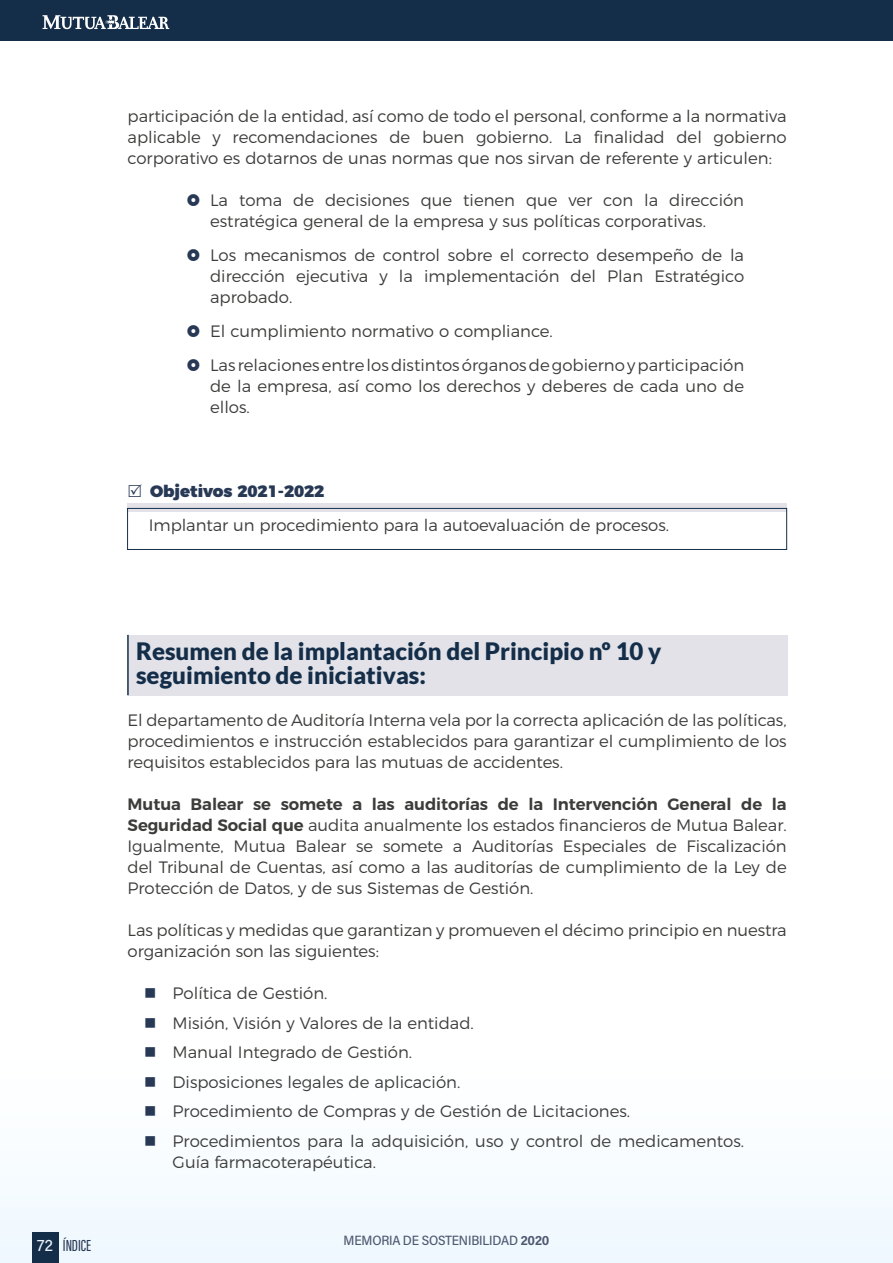
<style>
.page{position:relative;width:893px;height:1263px;background:#fff}
.page>*{position:absolute;margin:0;border:0;box-sizing:border-box;transform-origin:0 0}
.Subapartados_B2{font:900 24px/24px "Lato";color:#142e49}
.Texto_base{font:300 16.5px/21px "Montserrat";color:#3c3c3b;text-align:justify}
.t1{font:900 16.5px "Montserrat";letter-spacing:-.005em;color:#283955}
.t2{font:16.5px "Acumin Variable Concept";letter-spacing:-.005em;color:#283955}
.t3{font:13.5px "Acumin Variable Concept";letter-spacing:-.015em;color:#4f5771}
.s1{color:#edf1f9}
.s2{font-weight:600}
</style>
<div class="page">
<div style="left:0;top:0;width:893px;height:41px;background:#142e49"></div>
<svg style="left:43px;top:15px;width:126px;height:14px"></svg>
<div style="left:32px;top:1232px;width:26px;height:31px;background:#142e49"></div>
<div style="left:128px;top:635px;width:659px;height:60px;background:#e2e2e8"></div>
<hr style="left:127px;top:635px;width:2px;height:60px;background:#142e49">
<svg style="left:128px;top:503px;width:659px;height:9px;background:#dfdfe5"></svg>
<div style="left:127px;top:508px;width:660px;height:42px;border:1px solid #142e49"></div>
<p class="Texto_base" style="left:128px;top:105px;width:661px">participación de la entidad, así como de todo el personal, conforme a la normativa aplicable y recomendaciones de buen gobierno. La finalidad del gobierno corporativo es dotarnos de unas normas que nos sirvan de referente y articulen:</p>
<p class="Texto_base" style="left:210px;top:189px;width:536px">La toma de decisiones que tienen que ver con la dirección estratégica general de la empresa y sus políticas corporativas.</p>
<p class="Texto_base" style="left:210px;top:243px;width:536px">Los mecanismos de control sobre el correcto desempeño de la dirección ejecutiva y la implementación del Plan Estratégico aprobado.</p>
<p class="Texto_base" style="left:210px;top:319px;width:344px">El cumplimiento normativo o compliance.</p>
<p class="Texto_base" style="left:210px;top:353px;width:536px">Las relaciones entre los distintos órganos de gobierno y participación de la empresa, así como los derechos y deberes de cada uno de ellos.</p>
<p class="t1" style="left:150px;top:477px;width:176px">Objetivos 2021-2022</p>
<p class="Texto_base" style="left:149px;top:513px;width:522px">Implantar un procedimiento para la autoevaluación de procesos.</p>
<p class="t2" style="left:37px;top:1234px;width:55px"><span class="s1">72</span> ÍNDICE</p>
<p class="Subapartados_B2" style="left:136px;top:639px;width:527px">Resumen de la implantación del Principio nº 10 y seguimiento de iniciativas:</p>
<p class="Texto_base" style="left:128px;top:708px;width:661px">El departamento de Auditoría Interna vela por la correcta aplicación de las políticas, procedimientos e instrucción establecidos para garantizar el cumplimiento de los requisitos establecidos para las mutuas de accidentes.</p>
<p class="Texto_base" style="left:128px;top:792px;width:661px"><span class="s2">Mutua Balear se somete a las auditorías de la Intervención General de la Seguridad Social que</span> audita anualmente los estados financieros de Mutua Balear.<br>Igualmente, Mutua Balear se somete a Auditorías Especiales de Fiscalización del Tribunal de Cuentas, así como a las auditorías de cumplimiento de la Ley de Protección de Datos, y de sus Sistemas de Gestión.</p>
<p class="Texto_base" style="left:128px;top:918px;width:661px">Las políticas y medidas que garantizan y promueven el décimo principio en nuestra organización son las siguientes:</p>
<p class="Texto_base" style="left:173px;top:981px;width:156px">Política de Gestión.</p>
<p class="Texto_base" style="left:173px;top:1011px;width:303px">Misión, Visión y Valores de la entidad.</p>
<p class="Texto_base" style="left:173px;top:1040px;width:241px">Manual Integrado de Gestión.</p>
<p class="Texto_base" style="left:173px;top:1070px;width:289px">Disposiciones legales de aplicación.</p>
<p class="Texto_base" style="left:173px;top:1099px;width:459px">Procedimiento de Compras y de Gestión de Licitaciones.</p>
<p class="Texto_base" style="left:173px;top:1129px;width:573px">Procedimientos para la adquisición, uso y control de medicamentos.<br>Guía farmacoterapéutica.</p>
<p class="t3" style="left:344px;top:1231px;width:207px">MEMORIA DE SOSTENIBILIDAD 2020</p>
</div>
